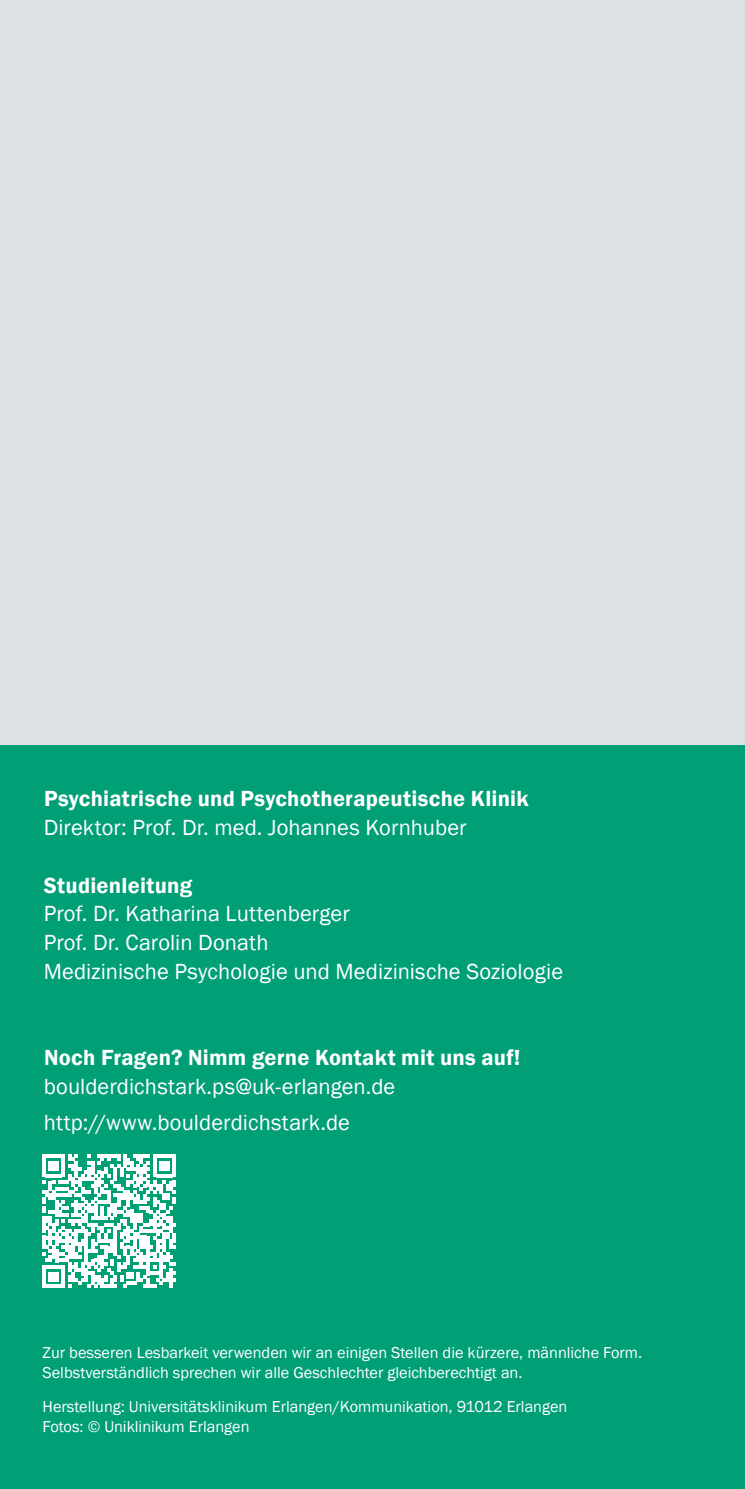
<style>
.page{position:relative;width:745px;height:1489px;background:#fff}
.page>*{position:absolute;margin:0;border:0;box-sizing:border-box;transform-origin:0 0}
.Adressblock_Book{font:22.5px/28.8px "Franklin Gothic";letter-spacing:.005em;color:#fff}
.Adressblock_Book-2{font:600 22.5px/28.8px "Franklin Gothic";letter-spacing:.01em;color:#fff}
.Adressblock_Demi{font:600 22.5px/28.8px "Franklin Gothic";letter-spacing:.01em;color:#fff}
.Gendersatz-Herausgeber{font:16.25px/20px "Franklin Gothic";color:#fff}
.s1{font-weight:400}
</style>
<div class="page">
<div style="left:0;top:0;width:744px;height:1488px;background:#dbe1e5"></div>
<div style="left:0;top:745px;width:744px;height:743px;background:#009f76"></div>
<svg style="left:42px;top:1154px;width:133px;height:133px"></svg>
<p class="Adressblock_Demi" style="left:44px;top:784px;width:486px">Psychiatrische und Psychotherapeutische Klinik<br><span class="s1">Direktor: Prof. Dr. med. Johannes Kornhuber</span></p>
<p class="Adressblock_Book-2" style="left:44px;top:871px;width:150px">Studienleitung</p>
<p class="Adressblock_Book" style="left:44px;top:900px;width:307px">Prof. Dr. Katharina Luttenberger<br>Prof. Dr. Carolin Donath</p>
<p class="Adressblock_Book" style="left:44px;top:957px;width:520px">Medizinische Psychologie und Medizinische Soziologie</p>
<p class="Adressblock_Book-2" style="left:44px;top:1043px;width:478px">Noch Fragen? Nimm gerne Kontakt mit uns auf! <span class="s1">boulderdichstark.ps@uk-erlangen.de</span></p>
<p class="Adressblock_Book" style="left:44px;top:1108px;width:307px">http://www.boulderdichstark.de</p>
<p class="Gendersatz-Herausgeber" style="left:43px;top:1342px;width:601px">Zur besseren Lesbarkeit verwenden wir an einigen Stellen die kürzere, männliche Form.<br>Selbstverständlich sprechen wir alle Geschlechter gleichberechtigt an.</p>
<p class="Gendersatz-Herausgeber" style="left:43px;top:1397px;width:526px">Herstellung: Universitätsklinikum Erlangen/Kommunikation, 91012 Erlangen</p>
<p class="Gendersatz-Herausgeber" style="left:43px;top:1417px;width:208px">Fotos: © Uniklinikum Erlangen</p>
</div>
